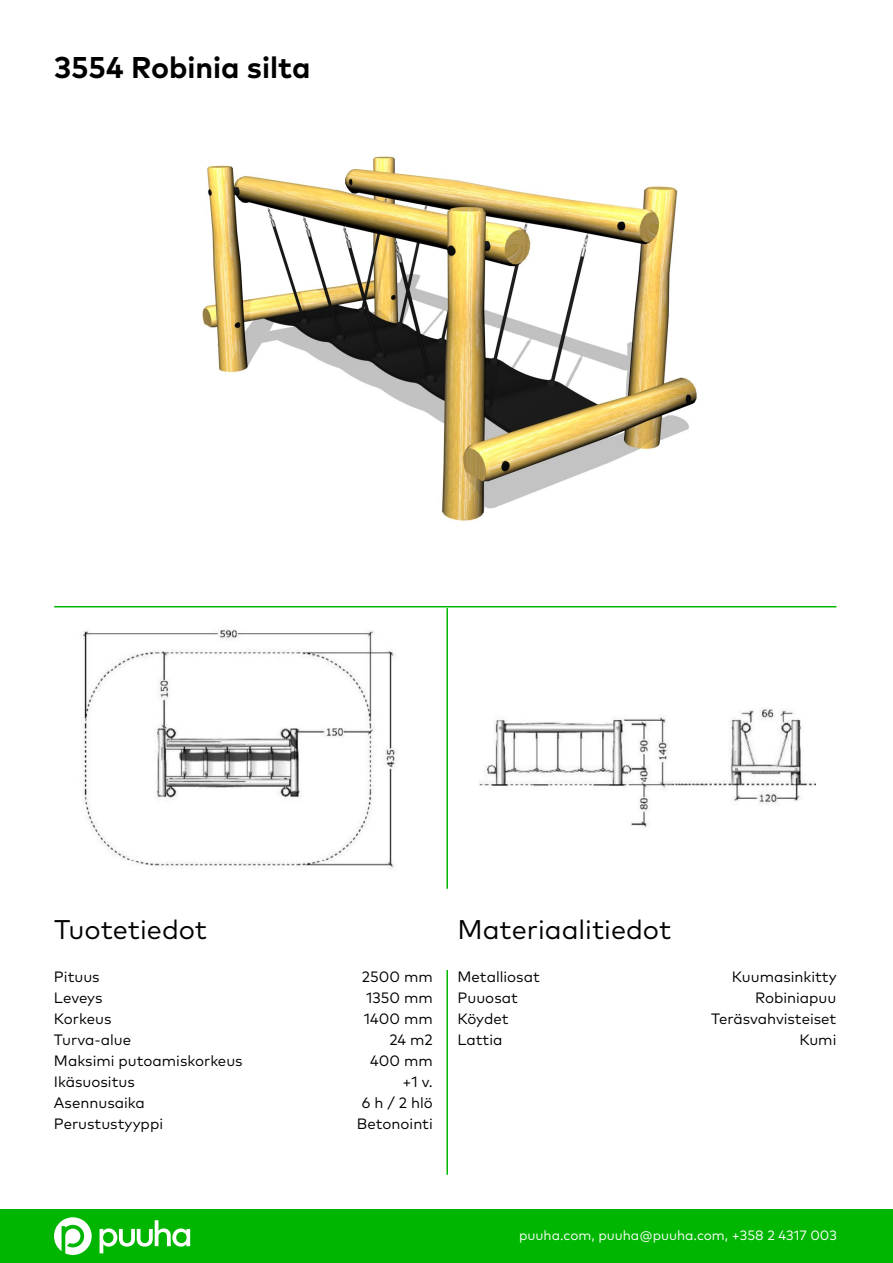
<style>
.page{position:relative;width:893px;height:1263px;background:#fff}
.page>*{position:absolute;margin:0;border:0;box-sizing:border-box;transform-origin:0 0}
.t1{font:700 30px "Mark Pro";color:#000}
.t2{font:27px "Mark Pro";color:#000}
.t3{font:15px/21px "Mark Pro";color:#000;text-align:right}
.t4{font:13.5px "Mark Pro";color:#fff}
</style>
<div class="page">
<div style="left:0;top:1209px;width:893px;height:54px;background:#00b600"></div>
<hr style="left:446px;top:970px;width:2px;height:205px;background:#00b600">
<hr style="left:446px;top:608px;width:2px;height:281px;background:#00b600">
<hr style="left:54px;top:606px;width:782px;height:1px;background:#00b600">
<svg style="left:54px;top:1217px;width:38px;height:38px"></svg>
<svg style="left:100px;top:1220px;width:90px;height:33px"></svg>
<img style="left:202px;top:156px;width:495px;height:366px">
<img style="left:81px;top:629px;width:315px;height:240px">
<img style="left:479px;top:707px;width:336px;height:120px">
<h1 class="t1" style="left:54px;top:44px;width:258px">3554 Robinia silta</h1>
<h2 class="t2" style="left:54px;top:909px;width:155px">Tuotetiedot</h2>
<h2 class="t2" style="left:458px;top:909px;width:215px">Materiaalitiedot</h2>
<p class="t3" style="left:54px;top:965px;width:190px;text-align:left">Pituus<br>Leveys<br>Korkeus<br>Turva-alue<br>Maksimi putoamiskorkeus<br>Ikäsuositus<br>Asennusaika<br>Perustustyyppi</p>
<p class="t3" style="left:357px;top:965px;width:77px">2500 mm<br>1350 mm<br>1400 mm<br>24 m2<br>400 mm +1 v.<br>6 h / 2 hlö<br>Betonointi</p>
<p class="t3" style="left:458px;top:965px;width:84px;text-align:left">Metalliosat<br>Puuosat<br>Köydet<br>Lattia</p>
<p class="t3" style="left:711px;top:965px;width:127px">Kuumasinkitty<br>Robiniapuu<br>Teräsvahvisteiset<br>Kumi</p>
<p class="t4" style="left:519px;top:1225px;width:319px">puuha.com, puuha@puuha.com, +358 2 4317 003</p>
</div>
